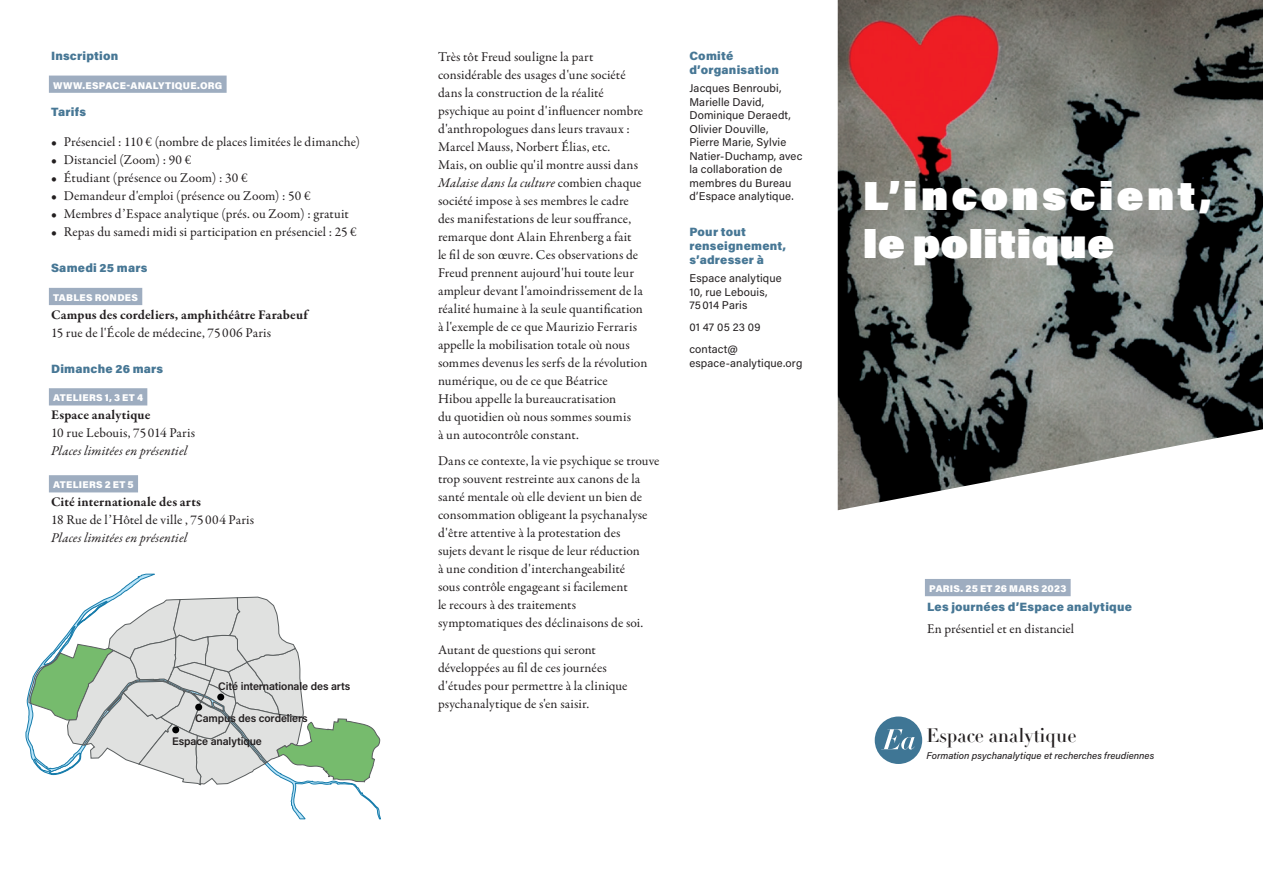
<style>
.page{position:relative;width:1263px;height:893px;background:#fff}
.page>*{position:absolute;margin:0;border:0;box-sizing:border-box;transform-origin:0 0}
.t1{font:900 40.5px/48px "Acumin Pro";letter-spacing:.07em;color:#fff}
.t2{font:19.2px "Didot LT Pro Headline";color:#231f20}
.t3{font:13.5px/18px "Garamond Premr Pro";letter-spacing:.005em;color:#231f20}
.t4{font:700 13.5px "Garamond Premr Pro";letter-spacing:.01em;color:#231f20}
.t5{font:italic 13.5px "Garamond Premr Pro";letter-spacing:.01em;color:#231f20}
.t6{font:900 12px/14.4px "Acumin Pro";letter-spacing:.02em;color:#477795}
.t7{font:11.25px/13.5px "Acumin Pro";letter-spacing:.015em;color:#231f20}
.t8{font:600 10.95px/23px "Acumin Pro";letter-spacing:-.015em;color:#231f20}
.t9{font:900 9.75px "Acumin Pro";letter-spacing:.025em;color:#fff}
.t10{font:italic 500 9.75px "Acumin Pro";color:#231f20}
.s1{font-style:italic}
</style>
<div class="page">
<img style="left:838px;top:0;width:425px;height:510px">
<div style="left:49px;top:76px;width:178px;height:17px;background:#9eadc0"></div>
<div style="left:49px;top:288px;width:93px;height:17px;background:#9eadc0"></div>
<div style="left:49px;top:388px;width:98px;height:17px;background:#9eadc0"></div>
<div style="left:49px;top:475px;width:89px;height:17px;background:#9eadc0"></div>
<div style="left:875px;top:716px;width:47px;height:48px;background:#3f7695;border-radius:50%"></div>
<svg style="left:884px;top:729px;width:30px;height:20px"></svg>
<div style="left:925px;top:579px;width:146px;height:17px;background:#9eadc0"></div>
<svg style="left:26px;top:574px;width:355px;height:246px"></svg>
<svg style="left:29px;top:597px;width:351px;height:188px"></svg>
<div style="left:195px;top:704px;width:7px;height:7px;background:#000001;border-radius:50%"></div>
<div style="left:172px;top:726px;width:7px;height:7px;background:#000001;border-radius:50%"></div>
<div style="left:217px;top:694px;width:7px;height:7px;background:#000001;border-radius:50%"></div>
<p class="t6" style="left:51px;top:48px;width:69px">Inscription</p>
<p class="t9" style="left:53px;top:78px;width:171px">WWW.ESPACE-ANALYTIQUE.ORG</p>
<p class="t6" style="left:51px;top:104px;width:37px">Tarifs</p>
<p class="t3" style="left:51px;top:134px;width:310px">• Présenciel : 110 € (nombre de places limitées le dimanche)</p>
<p class="t3" style="left:51px;top:152px;width:142px">• Distanciel (Zoom) : 90 €</p>
<p class="t3" style="left:51px;top:170px;width:198px">• Étudiant (présence ou Zoom) : 30 €</p>
<p class="t3" style="left:51px;top:188px;width:261px">• Demandeur d'emploi (présence ou Zoom) : 50 €</p>
<p class="t3" style="left:51px;top:206px;width:299px">• Membres d’Espace analytique (prés. ou Zoom) : gratuit</p>
<p class="t3" style="left:51px;top:224px;width:307px">• Repas du samedi midi si participation en présenciel : 25 €</p>
<p class="t6" style="left:51px;top:260px;width:98px">Samedi 25 mars</p>
<p class="t9" style="left:53px;top:291px;width:86px">TABLES RONDES</p>
<p class="t4" style="left:51px;top:306px;width:258px">Campus des cordeliers, amphithéâtre Farabeuf</p>
<p class="t3" style="left:51px;top:324px;width:222px">15 rue de l'École de médecine, 75 006 Paris</p>
<p class="t6" style="left:51px;top:361px;width:114px">Dimanche 26 mars</p>
<p class="t9" style="left:53px;top:391px;width:91px">ATELIERS 1, 3 ET 4</p>
<p class="t4" style="left:51px;top:407px;width:101px">Espace analytique</p>
<p class="t3" style="left:51px;top:424px;width:145px">10 rue Lebouis, 75 014 Paris</p>
<p class="t5" style="left:51px;top:442px;width:138px">Places limitées en présentiel</p>
<p class="t9" style="left:53px;top:478px;width:82px">ATELIERS 2 ET 5</p>
<p class="t4" style="left:51px;top:494px;width:151px">Cité internationale des arts</p>
<p class="t3" style="left:51px;top:511px;width:205px">18 Rue de l’Hôtel de ville , 75 004 Paris</p>
<p class="t5" style="left:51px;top:529px;width:138px">Places limitées en présentiel</p>
<p class="t8" style="left:218px;top:674px;width:134px">Cité internationale des arts</p>
<p class="t8" style="left:172px;top:706px;width:137px;text-indent:23px">Campus des cordeliers<br>Espace analytique</p>
<p class="t3" style="left:438px;top:48px;width:211px">Très tôt Freud souligne la part considérable des usages d'une société dans la construction de la réalité psychique au point d'influencer nombre d'anthropologues dans leurs travaux :<br>Marcel Mauss, Norbert Élias, etc.<br>Mais, on oublie qu'il montre aussi dans <span class="s1">Malaise dans la culture</span> combien chaque société impose à ses membres le cadre des manifestations de leur souffrance, remarque dont Alain Ehrenberg a fait<br>le fil de son œuvre. Ces observations de Freud prennent aujourd'hui toute leur ampleur devant l'amoindrissement de la réalité humaine à la seule quantification à l'exemple de ce que Maurizio Ferraris appelle la mobilisation totale où nous sommes devenus les serfs de la révolution numérique, ou de ce que Béatrice<br>Hibou appelle la bureaucratisation<br>du quotidien où nous sommes soumis<br>à un autocontrôle constant.</p>
<p class="t3" style="left:438px;top:452px;width:223px">Dans ce contexte, la vie psychique se trouve trop souvent restreinte aux canons de la santé mentale où elle devient un bien de consommation obligeant la psychanalyse d'être attentive à la protestation des<br>sujets devant le risque de leur réduction<br>à une condition d'interchangeabilité<br>sous contrôle engageant si facilement<br>le recours à des traitements symptomatiques des déclinaisons de soi.</p>
<p class="t3" style="left:438px;top:641px;width:191px">Autant de questions qui seront développées au fil de ces journées d'études pour permettre à la clinique psychanalytique de s'en saisir.</p>
<p class="t6" style="left:689px;top:48px;width:91px">Comité d’organisation</p>
<p class="t7" style="left:689px;top:81px;width:115px">Jacques Benroubi,<br>Marielle David,<br>Dominique Deraedt,<br>Olivier Douville,<br>Pierre Marie, Sylvie<br>Natier-Duchamp, avec la collaboration de membres du Bureau d’Espace analytique.</p>
<p class="t6" style="left:689px;top:224px;width:98px">Pour tout renseignement, s’adresser à</p>
<p class="t7" style="left:689px;top:271px;width:94px">Espace analytique<br>10, rue Lebouis,<br>75014 Paris</p>
<p class="t7" style="left:689px;top:316px;width:73px;line-height:22px">01 47 05 23 09 contact@</p>
<p class="t7" style="left:689px;top:356px;width:115px">espace-analytique.org</p>
<h1 class="t1" style="left:863px;top:170px;width:350px">L’inconscient, le politique</h1>
<p class="t9" style="left:929px;top:582px;width:139px">PARIS. 25 ET 26 MARS 2023</p>
<p class="t6" style="left:927px;top:599px;width:206px">Les journées d’Espace analytique</p>
<p class="t3" style="left:927px;top:620px;width:149px">En présentiel et en distanciel</p>
<h2 class="t2" style="left:926px;top:724px;width:151px">Espace analytique</h2>
<p class="t10" style="left:926px;top:748px;width:229px">Formation psychanalytique et recherches freudiennes</p>
</div>
